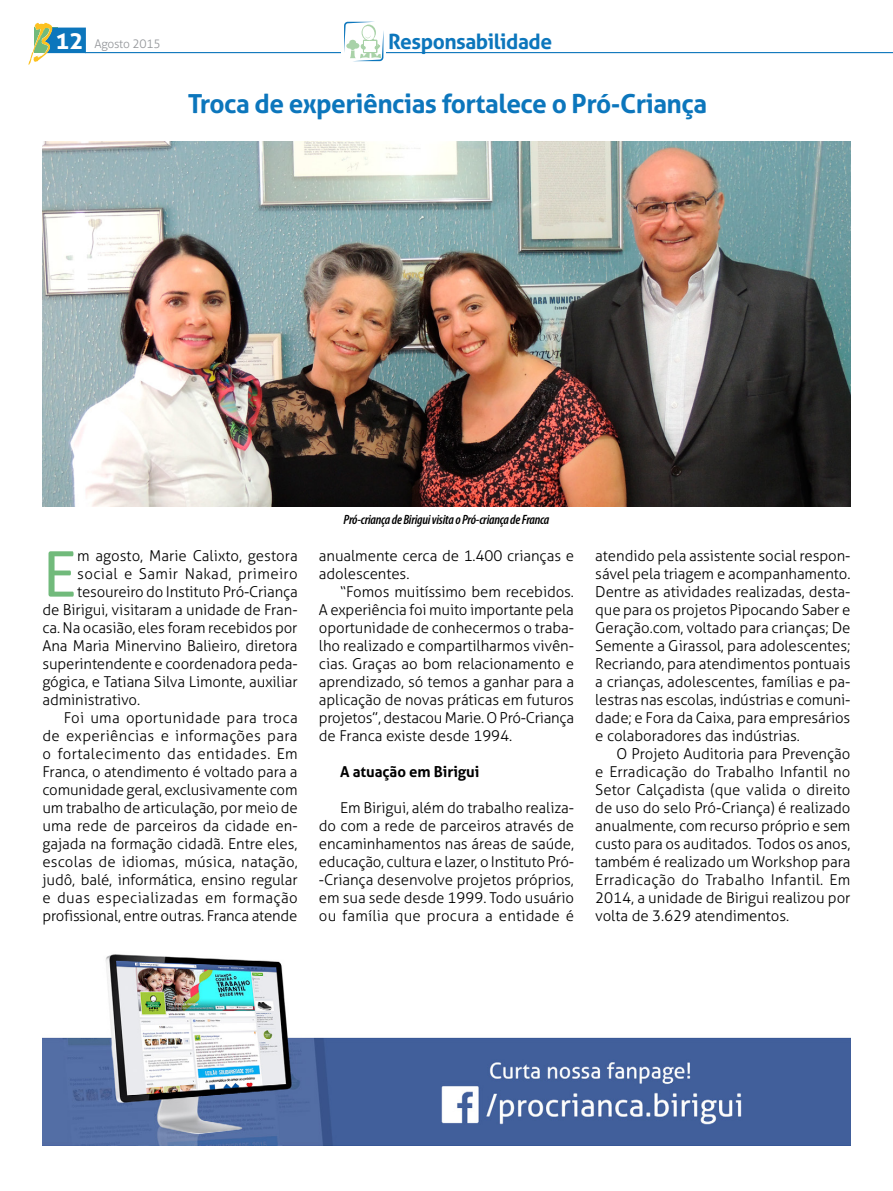
<style>
.page{position:relative;width:893px;height:1191px;background:#fff}
.page>*{position:absolute;margin:0;border:0;box-sizing:border-box;transform-origin:0 0}
.t1{font:71.7px "Calibri";color:#71ba7b}
.t2{font:700 26.25px "Aller";letter-spacing:-.02em;color:#0c76bc}
.t3{font:700 21px "Aller";letter-spacing:-.02em;color:#0c76bc}
.t4{font:300 15px/18px "Aller";letter-spacing:-.005em;color:#000;text-align:justify}
.t5{font:300 15px "Aller";letter-spacing:.025em;color:#000}
.t6{font:300 15px "Aller";letter-spacing:.02em;color:#000}
.t7{font:700 15px "Aller";letter-spacing:-.005em;color:#000}
.t8{font:italic 600 condensed 13.5px "Myriad Pro";letter-spacing:-.02em;color:#000}
.t9{font:300 12px "Aller";letter-spacing:-.02em;color:#94969a}
.s1{font-weight:700;font-size:24px;color:#fff}
</style>
<div class="page">
<hr style="left:85px;top:52px;width:808px;height:1px;background:#0c76bc">
<svg style="left:28px;top:23px;width:58px;height:42px"></svg>
<svg style="left:341px;top:47px;width:45px;height:7px"></svg>
<svg style="left:344px;top:22px;width:39px;height:39px"></svg>
<img style="left:43px;top:142px;width:807px;height:364px">
<img style="left:42px;top:954px;width:808px;height:191px">
<p class="t9" style="left:55px;top:37px;width:107px"><span class="s1">12</span> Agosto 2015</p>
<h3 class="t3" style="left:388px;top:29px;width:166px">Responsabilidade</h3>
<h2 class="t2" style="left:188px;top:87px;width:521px">Troca de experiências fortalece o Pró-Criança</h2>
<p class="t8" style="left:344px;top:512px;width:207px">Pró-criança de Birigui visita o Pró-criança de Franca</p>
<h1 class="t1" style="left:42px;top:523px;width:36px">E</h1>
<p class="t4" style="left:77px;top:546px;width:222px">m agosto, Marie Calixto, gestora</p>
<p class="t5" style="left:77px;top:564px;width:222px">social e Samir Nakad, primeiro</p>
<p class="t4" style="left:77px;top:582px;width:222px">tesoureiro do Instituto Pró-Criança</p>
<p class="t4" style="left:42px;top:600px;width:257px">de Birigui, visitaram a unidade de Fran-</p>
<p class="t4" style="left:42px;top:618px;width:256px">ca. Na ocasião, eles foram recebidos por</p>
<p class="t4" style="left:42px;top:636px;width:257px">Ana Maria Minervino Balieiro, diretora</p>
<p class="t4" style="left:42px;top:654px;width:257px">superintendente e coordenadora peda-</p>
<p class="t4" style="left:42px;top:672px;width:257px">gógica, e Tatiana Silva Limonte, auxiliar</p>
<p class="t4" style="left:42px;top:690px;width:99px">administrativo.</p>
<p class="t6" style="left:64px;top:708px;width:235px">Foi uma oportunidade para troca</p>
<p class="t6" style="left:42px;top:726px;width:257px">de experiências e informações para</p>
<p class="t5" style="left:42px;top:744px;width:257px">o fortalecimento das entidades. Em</p>
<p class="t4" style="left:42px;top:762px;width:257px">Franca, o atendimento é voltado para a</p>
<p class="t4" style="left:42px;top:780px;width:257px">comunidade geral, exclusivamente com</p>
<p class="t4" style="left:42px;top:798px;width:257px">um trabalho de articulação, por meio de</p>
<p class="t4" style="left:42px;top:816px;width:257px">uma rede de parceiros da cidade en-</p>
<p class="t4" style="left:42px;top:834px;width:257px">gajada na formação cidadã. Entre eles,</p>
<p class="t4" style="left:42px;top:852px;width:257px">escolas de idiomas, música, natação,</p>
<p class="t4" style="left:42px;top:870px;width:257px">judô, balé, informática, ensino regular</p>
<p class="t5" style="left:42px;top:888px;width:257px">e duas especializadas em formação</p>
<p class="t4" style="left:42px;top:906px;width:257px">profissional, entre outras. Franca atende</p>
<p class="t4" style="left:319px;top:546px;width:257px">anualmente cerca de 1.400 crianças e adolescentes.</p>
<p class="t4" style="left:319px;top:582px;width:257px;text-indent:21px">“Fomos muitíssimo bem recebidos.<br>A experiência foi muito importante pela oportunidade de conhecermos o traba&shy;lho realizado e compartilharmos vivên&shy;cias. Graças ao bom relacionamento e aprendizado, só temos a ganhar para a aplicação de novas práticas em futuros projetos”, destacou Marie. O Pró-Criança de Franca existe desde 1994.</p>
<p class="t7" style="left:340px;top:762px;width:141px">A atuação em Birigui</p>
<p class="t4" style="left:319px;top:798px;width:257px;text-indent:21px">Em Birigui, além do trabalho realiza&shy;do com a rede de parceiros através de encaminhamentos nas áreas de saúde, educação, cultura e lazer, o Instituto Pró--Criança desenvolve projetos próprios, em sua sede desde 1999. Todo usuário ou família que procura a entidade é</p>
<p class="t4" style="left:595px;top:546px;width:257px">atendido pela assistente social respon&shy;sável pela triagem e acompanhamento.<br>Dentre as atividades realizadas, desta&shy;que para os projetos Pipocando Saber e Geração.com, voltado para crianças; De Semente a Girassol, para adolescentes; Recriando, para atendimentos pontuais a crianças, adolescentes, famílias e pa&shy;lestras nas escolas, indústrias e comuni&shy;dade; e Fora da Caixa, para empresários e colaboradores das indústrias.</p>
<p class="t4" style="left:595px;top:744px;width:257px;text-indent:21px">O Projeto Auditoria para Prevenção e Erradicação do Trabalho Infantil no Setor Calçadista (que valida o direito de uso do selo Pró-Criança) é realizado anualmente, com recurso próprio e sem custo para os auditados. Todos os anos, também é realizado um Workshop para Erradicação do Trabalho Infantil. Em 2014, a unidade de Birigui realizou por volta de 3.629 atendimentos.</p>
</div>
